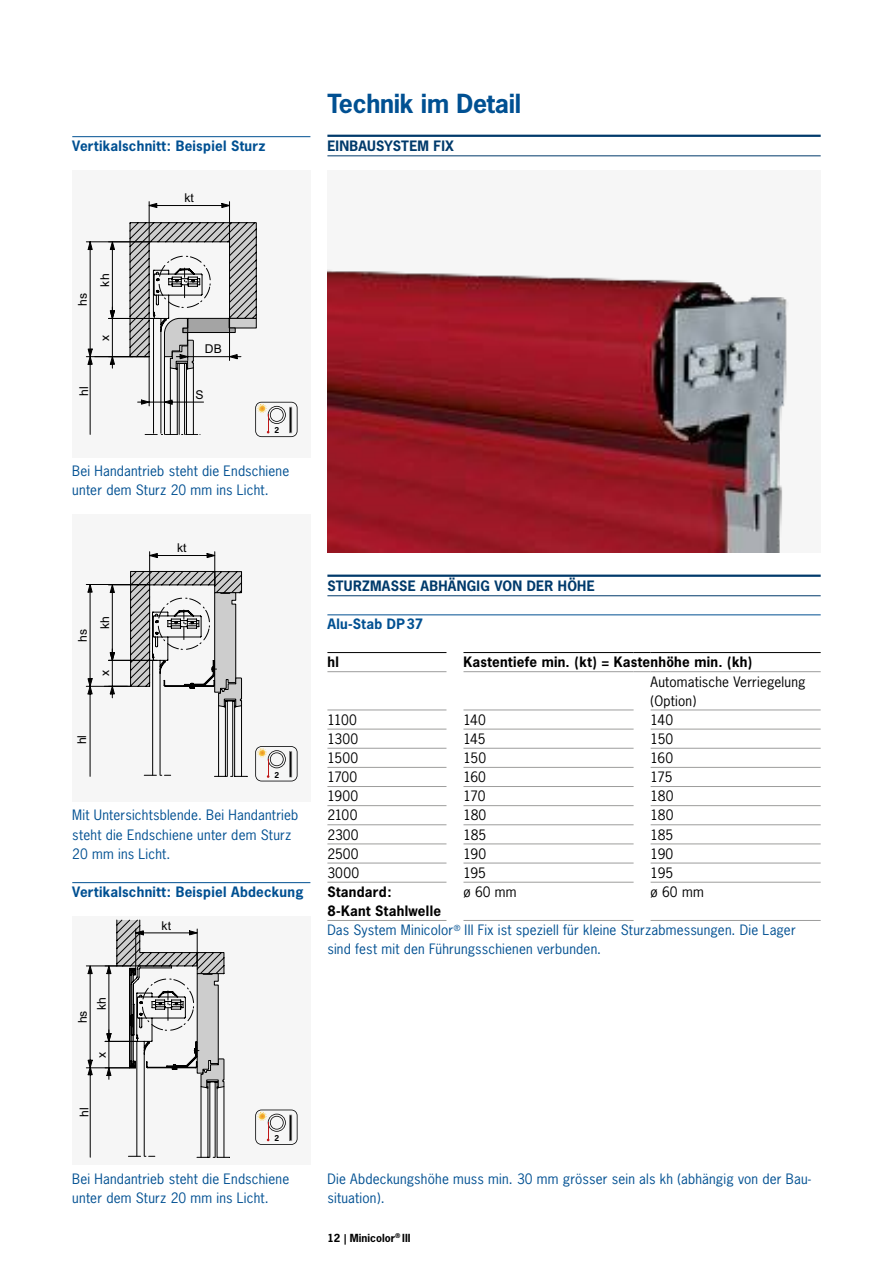
<style>
.page{position:relative;width:893px;height:1263px;background:#fff}
.page>*{position:absolute;margin:0;border:0;box-sizing:border-box;transform-origin:0 0}
.t1{font:700 24.75px "News Gothic";letter-spacing:-.01em;color:#005092}
.t2{font:13.5px/19.2px "News Gothic";letter-spacing:.015em;color:#005092}
.t3{font:13.5px/19.2px "News Gothic";letter-spacing:.01em;color:#000}
.t4{font:700 13.5px "News Gothic";letter-spacing:.02em;color:#005092}
.t5{font:700 13.5px "News Gothic";letter-spacing:.02em;color:#003a6b}
.t6{font:700 13.5px "News Gothic";letter-spacing:.02em;color:#000}
.t7{font:12.15px "Arial";color:#000}
.t8{font:700 10.5px "News Gothic";color:#000}
.t9{font:700 7.65px "News Gothic";color:#010203}
.s1{font-weight:700;color:#000}
</style>
<div class="page">
<img style="left:327px;top:269px;width:462px;height:284px">
<div style="left:72px;top:514px;width:238px;height:287px;background:#f6f6f6"></div>
<svg style="left:86px;top:551px;width:162px;height:226px"></svg>
<div style="left:72px;top:916px;width:238px;height:249px;background:#f6f6f6"></div>
<svg style="left:86px;top:920px;width:144px;height:238px"></svg>
<div style="left:72px;top:170px;width:238px;height:287px;background:#f6f6f6"></div>
<svg style="left:86px;top:201px;width:212px;height:236px"></svg>
<svg style="left:255px;top:746px;width:43px;height:35px"></svg>
<svg style="left:255px;top:1109px;width:43px;height:36px"></svg>
<hr style="left:327px;top:652px;width:119px;height:1px;background:#000">
<hr style="left:327px;top:671px;width:119px;height:1px;background:#9d9d9c">
<hr style="left:463px;top:671px;width:171px;height:1px;background:#9d9d9c">
<hr style="left:327px;top:710px;width:119px;height:1px;background:#9d9d9c">
<hr style="left:463px;top:710px;width:171px;height:1px;background:#9d9d9c">
<hr style="left:651px;top:710px;width:170px;height:1px;background:#9d9d9c">
<hr style="left:327px;top:729px;width:119px;height:1px;background:#9d9d9c">
<hr style="left:463px;top:729px;width:171px;height:1px;background:#9d9d9c">
<hr style="left:651px;top:729px;width:170px;height:1px;background:#9d9d9c">
<hr style="left:327px;top:748px;width:119px;height:1px;background:#9d9d9c">
<hr style="left:463px;top:748px;width:171px;height:1px;background:#9d9d9c">
<hr style="left:651px;top:748px;width:170px;height:1px;background:#9d9d9c">
<hr style="left:327px;top:767px;width:119px;height:1px;background:#9d9d9c">
<hr style="left:463px;top:767px;width:171px;height:1px;background:#9d9d9c">
<hr style="left:651px;top:767px;width:170px;height:1px;background:#9d9d9c">
<hr style="left:327px;top:786px;width:119px;height:1px;background:#9d9d9c">
<hr style="left:463px;top:786px;width:171px;height:1px;background:#9d9d9c">
<hr style="left:651px;top:786px;width:170px;height:1px;background:#9d9d9c">
<hr style="left:327px;top:805px;width:119px;height:1px;background:#9d9d9c">
<hr style="left:463px;top:805px;width:171px;height:1px;background:#9d9d9c">
<hr style="left:651px;top:805px;width:170px;height:1px;background:#9d9d9c">
<hr style="left:327px;top:824px;width:119px;height:1px;background:#9d9d9c">
<hr style="left:463px;top:824px;width:171px;height:1px;background:#9d9d9c">
<hr style="left:651px;top:824px;width:170px;height:1px;background:#9d9d9c">
<hr style="left:327px;top:844px;width:119px;height:1px;background:#9d9d9c">
<hr style="left:463px;top:844px;width:171px;height:1px;background:#9d9d9c">
<hr style="left:651px;top:844px;width:170px;height:1px;background:#9d9d9c">
<hr style="left:327px;top:863px;width:119px;height:1px;background:#9d9d9c">
<hr style="left:463px;top:863px;width:171px;height:1px;background:#9d9d9c">
<hr style="left:651px;top:863px;width:170px;height:1px;background:#9d9d9c">
<hr style="left:327px;top:882px;width:119px;height:1px;background:#9d9d9c">
<hr style="left:463px;top:882px;width:171px;height:1px;background:#9d9d9c">
<hr style="left:651px;top:882px;width:170px;height:1px;background:#9d9d9c">
<hr style="left:327px;top:920px;width:119px;height:1px;background:#9d9d9c">
<hr style="left:463px;top:920px;width:171px;height:1px;background:#9d9d9c">
<hr style="left:651px;top:920px;width:170px;height:1px;background:#9d9d9c">
<hr style="left:463px;top:652px;width:171px;height:1px;background:#000">
<svg style="left:634px;top:652px;width:17px;height:1px"></svg>
<hr style="left:651px;top:652px;width:170px;height:1px;background:#000">
<svg style="left:634px;top:671px;width:17px;height:1px"></svg>
<hr style="left:651px;top:671px;width:170px;height:1px;background:#9d9d9c">
<hr style="left:327px;top:135px;width:494px;height:2px;background:#003a6b">
<hr style="left:327px;top:156px;width:494px;height:1px;background:#003a6b">
<hr style="left:72px;top:136px;width:238px;height:1px;background:#005092">
<hr style="left:72px;top:882px;width:238px;height:1px;background:#005092">
<hr style="left:327px;top:575px;width:494px;height:2px;background:#003a6b">
<hr style="left:327px;top:595px;width:494px;height:1px;background:#003a6b">
<hr style="left:327px;top:615px;width:494px;height:1px;background:#005092">
<h1 class="t1" style="left:327px;top:87px;width:195px">Technik im Detail</h1>
<p class="t4" style="left:72px;top:137px;width:195px">Vertikalschnitt: Beispiel Sturz</p>
<p class="t5" style="left:327px;top:137px;width:128px">EINBAUSYSTEM FIX</p>
<p class="t7" style="left:75px;top:306px;width:14px;rotate:-90deg">hs</p>
<p class="t7" style="left:97px;top:287px;width:14px;rotate:-90deg">kh</p>
<p class="t7" style="left:97px;top:341px;width:8px;rotate:-90deg">x</p>
<p class="t7" style="left:185px;top:190px;width:11px">kt</p>
<p class="t7" style="left:205px;top:341px;width:18px">DB</p>
<p class="t7" style="left:76px;top:396px;width:11px;rotate:-90deg">hl</p>
<p class="t7" style="left:195px;top:387px;width:10px">S</p>
<p class="t9" style="left:274px;top:425px;width:6px">2</p>
<p class="t2" style="left:72px;top:461px;width:219px">Bei Handantrieb steht die Endschiene unter dem Sturz 20 mm ins Licht.</p>
<p class="t7" style="left:75px;top:642px;width:14px;rotate:-90deg">hs</p>
<p class="t7" style="left:97px;top:629px;width:14px;rotate:-90deg">kh</p>
<p class="t7" style="left:97px;top:676px;width:8px;rotate:-90deg">x</p>
<p class="t7" style="left:74px;top:744px;width:11px;rotate:-90deg">hl</p>
<p class="t7" style="left:177px;top:540px;width:11px">kt</p>
<p class="t9" style="left:274px;top:770px;width:6px">2</p>
<p class="t2" style="left:72px;top:805px;width:228px">Mit Untersichtsblende. Bei Handantrieb steht die Endschiene unter dem Sturz<br>20 mm ins Licht.</p>
<p class="t4" style="left:72px;top:883px;width:233px">Vertikalschnitt: Beispiel Abdeckung</p>
<p class="t7" style="left:75px;top:1023px;width:14px;rotate:-90deg">hs</p>
<p class="t7" style="left:93px;top:1010px;width:14px;rotate:-90deg">kh</p>
<p class="t7" style="left:93px;top:1058px;width:8px;rotate:-90deg">x</p>
<p class="t7" style="left:76px;top:1117px;width:11px;rotate:-90deg">hl</p>
<p class="t7" style="left:162px;top:917px;width:11px">kt</p>
<p class="t9" style="left:274px;top:1133px;width:6px">2</p>
<p class="t5" style="left:327px;top:577px;width:269px">STURZMASSE ABHÄNGIG VON DER HÖHE</p>
<p class="t4" style="left:327px;top:615px;width:97px">Alu-Stab DP37</p>
<p class="t6" style="left:327px;top:653px;width:13px">hl</p>
<p class="t6" style="left:463px;top:653px;width:290px">Kastentiefe min. (kt) = Kastenhöhe min. (kh)</p>
<p class="t3" style="left:651px;top:672px;width:156px">Automatische Verriegelung (Option)</p>
<p class="t3" style="left:327px;top:710px;width:31px">1100</p>
<p class="t3" style="left:463px;top:710px;width:24px">140</p>
<p class="t3" style="left:651px;top:710px;width:24px">140</p>
<p class="t3" style="left:327px;top:729px;width:32px">1300</p>
<p class="t3" style="left:463px;top:729px;width:24px">145</p>
<p class="t3" style="left:651px;top:729px;width:24px">150</p>
<p class="t3" style="left:327px;top:748px;width:32px">1500</p>
<p class="t3" style="left:463px;top:748px;width:24px">150</p>
<p class="t3" style="left:651px;top:748px;width:24px">160</p>
<p class="t3" style="left:327px;top:767px;width:31px">1700</p>
<p class="t3" style="left:463px;top:767px;width:24px">160</p>
<p class="t3" style="left:651px;top:767px;width:23px">175</p>
<p class="t3" style="left:327px;top:786px;width:32px">1900</p>
<p class="t3" style="left:463px;top:786px;width:23px">170</p>
<p class="t3" style="left:651px;top:786px;width:24px">180</p>
<p class="t3" style="left:327px;top:806px;width:32px">2100</p>
<p class="t3" style="left:463px;top:806px;width:24px">180</p>
<p class="t3" style="left:651px;top:806px;width:24px">180</p>
<p class="t3" style="left:327px;top:825px;width:33px">2300</p>
<p class="t3" style="left:463px;top:825px;width:24px">185</p>
<p class="t3" style="left:651px;top:825px;width:24px">185</p>
<p class="t3" style="left:327px;top:844px;width:33px">2500</p>
<p class="t3" style="left:463px;top:844px;width:24px">190</p>
<p class="t3" style="left:651px;top:844px;width:24px">190</p>
<p class="t3" style="left:327px;top:863px;width:33px">3000</p>
<p class="t3" style="left:463px;top:863px;width:24px">195</p>
<p class="t3" style="left:651px;top:863px;width:24px">195</p>
<p class="t3" style="left:463px;top:882px;width:55px">ø 60 mm</p>
<p class="t3" style="left:651px;top:882px;width:55px">ø 60 mm</p>
<p class="t2" style="left:327px;top:882px;width:470px"><span class="s1">Standard:<br>8-Kant Stahlwelle<br></span>Das System Minicolor<sup>®</sup> III Fix ist speziell für kleine Sturzabmessungen. Die Lager sind fest mit den Führungsschienen verbunden.</p>
<p class="t2" style="left:72px;top:1169px;width:219px">Bei Handantrieb steht die Endschiene unter dem Sturz 20 mm ins Licht.</p>
<p class="t2" style="left:327px;top:1169px;width:485px">Die Abdeckungshöhe muss min. 30 mm grösser sein als kh (abhängig von der Bau&shy;situation).</p>
<p class="t8" style="left:327px;top:1231px;width:85px">12 | Minicolor<sup>®</sup> III</p>
</div>
